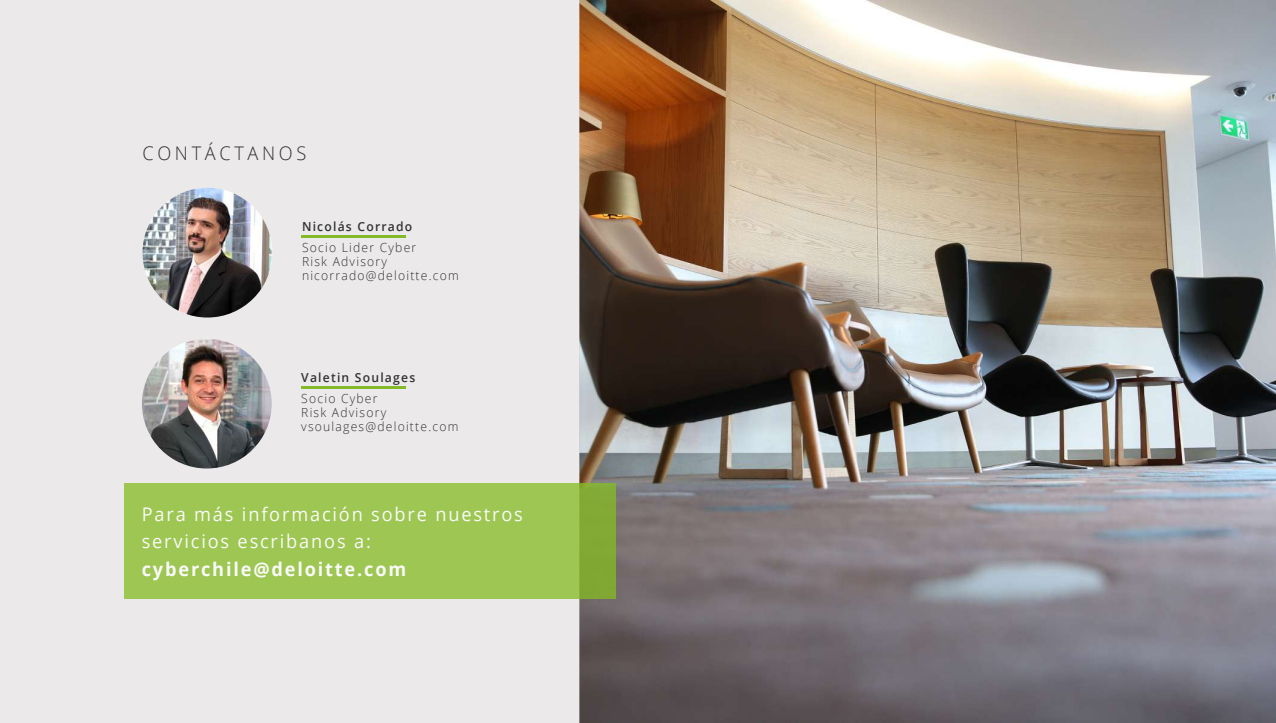
<style>
.page{position:relative;width:1276px;height:723px;background:#fff}
.page>*{position:absolute;margin:0;border:0;box-sizing:border-box;transform-origin:0 0}
.t1{font:18.75px/27.5px "Open Sans";letter-spacing:.1em;color:#fff}
.t2{font:700 18.75px "Open Sans";letter-spacing:.1em;color:#fff}
.t3{font:300 18.75px "Open Sans";letter-spacing:.2em;color:#333}
.t4{font:300 12.5px/13.8px "Open Sans";letter-spacing:.1em;color:#333}
.t5{font:600 12.5px "Open Sans";letter-spacing:.1em;color:#333}
</style>
<div class="page">
<img style="left:579px;top:0;width:697px;height:722px">
<div style="left:0;top:0;width:579px;height:723px;background:#ebe9e9"></div>
<img style="left:142px;top:339px;width:130px;height:129px;border-radius:65px">
<hr style="left:301px;top:386px;width:104px;height:2px;background:#82bb27">
<img style="left:142px;top:188px;width:130px;height:129px;border-radius:65px">
<hr style="left:301px;top:235px;width:104px;height:2px;background:#82bb27">
<svg style="left:124px;top:483px;width:492px;height:115px;background:#9ac34f"></svg>
<h1 class="t3" style="left:142px;top:140px;width:165px">CONTÁCTANOS</h1>
<p class="t5" style="left:302px;top:218px;width:112px">Nicolás Corrado</p>
<p class="t4" style="left:302px;top:240px;width:158px">Socio Lider Cyber<br>Risk Advisory nicorrado@deloitte.com</p>
<p class="t5" style="left:301px;top:369px;width:115px">Valetin Soulages</p>
<p class="t4" style="left:301px;top:391px;width:159px">Socio Cyber<br>Risk Advisory vsoulages@deloitte.com</p>
<h1 class="t1" style="left:142px;top:499px;width:382px">Para más información sobre nuestros servicios escribanos a:</h1>
<h1 class="t2" style="left:142px;top:555px;width:266px">cyberchile@deloitte.com</h1>
</div>
